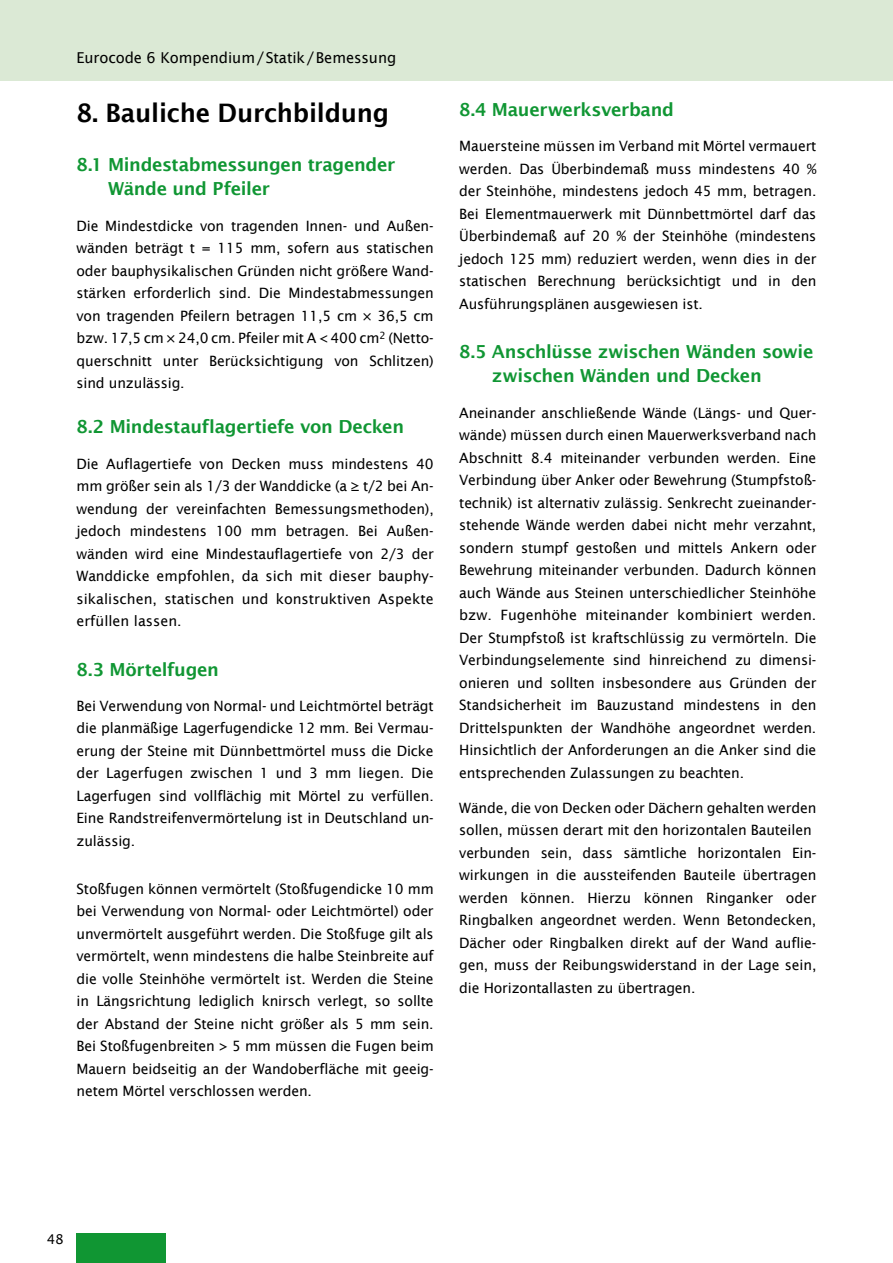
<style>
.page{position:relative;width:893px;height:1263px;background:#fff}
.page>*{position:absolute;margin:0;border:0;box-sizing:border-box;transform-origin:0 0}
.t1{font:600 25.5px "Lucida Sans";letter-spacing:-.01em;color:#000}
.t2{font:600 18px/24px "Lucida Sans";letter-spacing:-.02em;color:#109633}
.t3{font:15px "Lucida Sans";letter-spacing:-.005em;color:#000}
.t4{font:14.25px/22.5px "Lucida Sans";letter-spacing:-.01em;color:#000;text-align:justify}
.t5{font:13.5px "Lucida Sans";color:#000}
</style>
<div class="page">
<div style="left:0;top:0;width:893px;height:81px;background:#dbe9d5"></div>
<div style="left:77px;top:1233px;width:89px;height:30px;background:#109633"></div>
<p class="t3" style="left:77px;top:49px;width:321px">Eurocode 6 Kompendium/Statik/Bemessung</p>
<h1 class="t1" style="left:77px;top:98px;width:314px">8. Bauliche Durchbildung</h1>
<p class="t2" style="left:108px;top:153px;width:289px;text-indent:-32px">8.1 Mindestabmessungen tragender<br>Wände und Pfeiler</p>
<p class="t4" style="left:77px;top:214px;width:359px">Die Mindestdicke von tragenden Innen- und Außen&shy;wänden beträgt t = 115 mm, sofern aus statischen oder bauphysikalischen Gründen nicht größere Wand&shy;stärken erforderlich sind. Die Mindestabmessungen von tragenden Pfeilern betragen 11,5 cm × 36,5 cm bzw. 17,5 cm × 24,0 cm. Pfeiler mit A &lt; 400 cm<sup>2</sup> (Netto&shy;querschnitt unter Berücksichtigung von Schlitzen) sind unzulässig.</p>
<p class="t2" style="left:77px;top:415px;width:329px">8.2 Mindestauflagertiefe von Decken</p>
<p class="t4" style="left:77px;top:452px;width:359px">Die Auflagertiefe von Decken muss mindestens 40 mm größer sein als 1/3 der Wanddicke (a ≥ t/2 bei An&shy;wendung der vereinfachten Bemessungsmethoden), jedoch mindestens 100 mm betragen. Bei Außen&shy;wänden wird eine Mindestauflagertiefe von 2/3 der Wanddicke empfohlen, da sich mit dieser bauphy&shy;sikalischen, statischen und konstruktiven Aspekte erfüllen lassen.</p>
<p class="t2" style="left:77px;top:657px;width:144px">8.3 Mörtelfugen</p>
<p class="t4" style="left:77px;top:694px;width:359px">Bei Verwendung von Normal- und Leichtmörtel beträgt die planmäßige Lagerfugendicke 12 mm. Bei Vermau&shy;erung der Steine mit Dünnbettmörtel muss die Dicke der Lagerfugen zwischen 1 und 3 mm liegen. Die Lagerfugen sind vollflächig mit Mörtel zu verfüllen.<br>Eine Randstreifenvermörtelung ist in Deutschland un&shy;zulässig.</p>
<p class="t4" style="left:77px;top:877px;width:359px">Stoßfugen können vermörtelt (Stoßfugendicke 10 mm bei Verwendung von Normal- oder Leichtmörtel) oder unvermörtelt ausgeführt werden. Die Stoßfuge gilt als vermörtelt, wenn mindestens die halbe Steinbreite auf die volle Steinhöhe vermörtelt ist. Werden die Steine in Längsrichtung lediglich knirsch verlegt, so sollte der Abstand der Steine nicht größer als 5 mm sein.<br>Bei Stoßfugenbreiten &gt; 5 mm müssen die Fugen beim Mauern beidseitig an der Wandoberfläche mit geeig&shy;netem Mörtel verschlossen werden.</p>
<p class="t2" style="left:459px;top:97px;width:216px">8.4 Mauerwerksverband</p>
<p class="t4" style="left:459px;top:135px;width:359px">Mauersteine müssen im Verband mit Mörtel vermauert werden. Das Überbindemaß muss mindestens 40 % der Steinhöhe, mindestens jedoch 45 mm, betragen.<br>Bei Elementmauerwerk mit Dünnbettmörtel darf das Überbindemaß auf 20 % der Steinhöhe (mindestens jedoch 125 mm) reduziert werden, wenn dies in der statischen Berechnung berücksichtigt und in den Ausführungsplänen ausgewiesen ist.</p>
<p class="t2" style="left:492px;top:340px;width:323px;text-indent:-33px">8.5 Anschlüsse zwischen Wänden sowie zwischen Wänden und Decken</p>
<p class="t4" style="left:459px;top:401px;width:359px">Aneinander anschließende Wände (Längs- und Quer&shy;wände) müssen durch einen Mauerwerksverband nach Abschnitt 8.4 miteinander verbunden werden. Eine Verbindung über Anker oder Bewehrung (Stumpfstoß&shy;technik) ist alternativ zulässig. Senkrecht zueinander&shy;stehende Wände werden dabei nicht mehr verzahnt, sondern stumpf gestoßen und mittels Ankern oder Bewehrung miteinander verbunden. Dadurch können auch Wände aus Steinen unterschiedlicher Steinhöhe bzw. Fugenhöhe miteinander kombiniert werden.<br>Der Stumpfstoß ist kraftschlüssig zu vermörteln. Die Verbindungselemente sind hinreichend zu dimensi&shy;onieren und sollten insbesondere aus Gründen der Standsicherheit im Bauzustand mindestens in den Drittelspunkten der Wandhöhe angeordnet werden.<br>Hinsichtlich der Anforderungen an die Anker sind die entsprechenden Zulassungen zu beachten.</p>
<p class="t4" style="left:459px;top:796px;width:359px;text-align:left">Wände, die von Decken oder Dächern gehalten werden sollen, müssen derart mit den horizontalen Bauteilen verbunden sein, dass sämtliche horizontalen Ein&shy;wirkungen in die aussteifenden Bauteile übertragen werden können. Hierzu können Ringanker oder Ringbalken angeordnet werden. Wenn Betondecken, Dächer oder Ringbalken direkt auf der Wand auflie&shy;gen, muss der Reibungswiderstand in der Lage sein, die Horizontallasten zu übertragen.</p>
<p class="t5" style="left:47px;top:1231px;width:19px">48</p>
</div>
